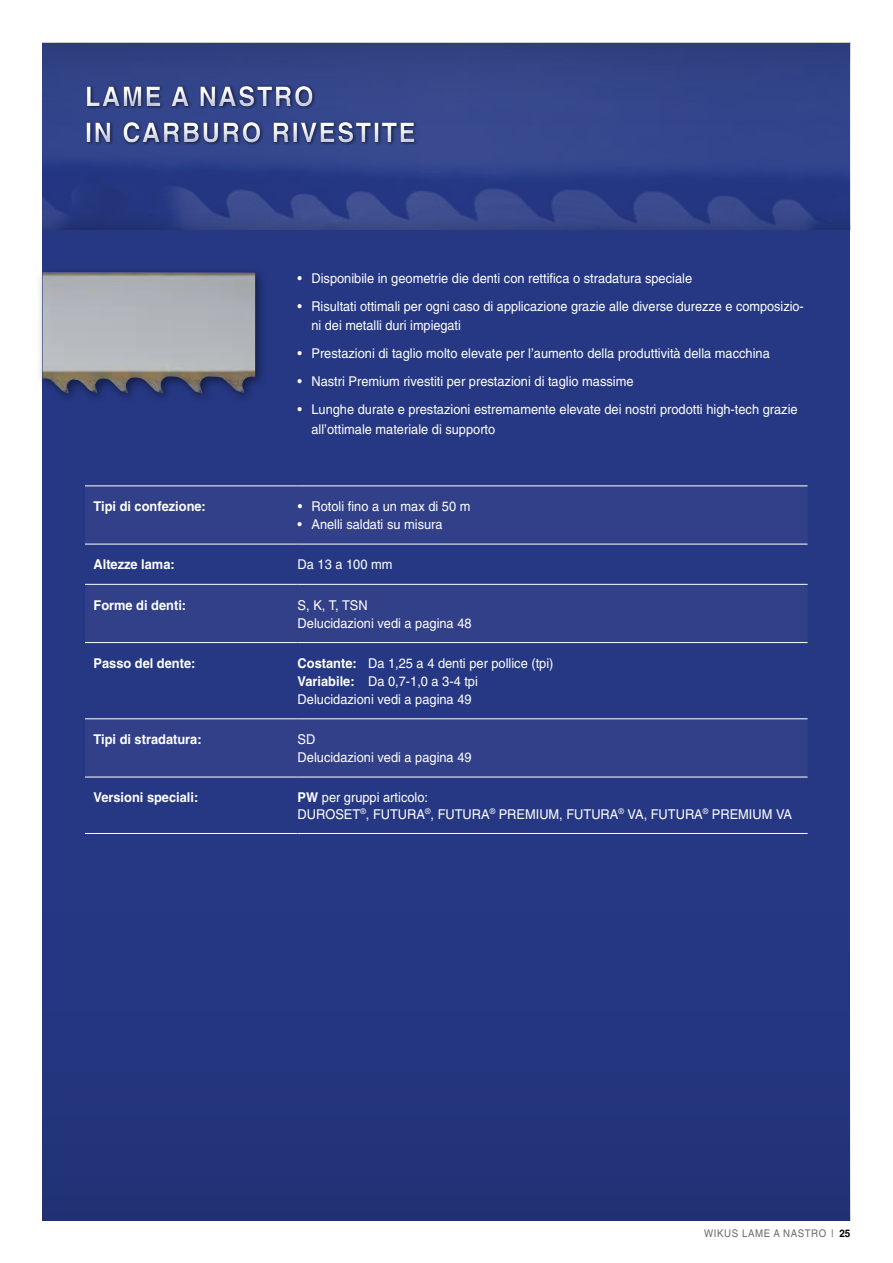
<style>
.page{position:relative;width:893px;height:1263px;background:#fff}
.page>*{position:absolute;margin:0;border:0;box-sizing:border-box;transform-origin:0 0}
.t1{font:700 27px/36px "Helvetica";letter-spacing:.07em;color:#fff;scale:.93 1}
.t2{font:13.5px/18px "Helvetica";color:#fff;scale:.95 1}
.t3{font:13.5px/19.5px "Helvetica";color:#fff;scale:.94 1}
.t4{font:700 13.5px "Helvetica";color:#fff;scale:.95 1}
.t5{font:10.5px "Helvetica";letter-spacing:.06em;color:#6b6b6a;scale:.92 1}
.s1{font-weight:700}
.s2{font-weight:700;color:#000}
</style>
<div class="page">
<div style="left:43px;top:43px;width:807px;height:1177px;background:#263884"></div>
<img style="left:43px;top:128px;width:807px;height:85px">
<div style="left:43px;top:901px;width:807px;height:319px;background:#24367f"></div>
<svg style="left:43px;top:213px;width:807px;height:17px"></svg>
<div style="left:43px;top:43px;width:807px;height:85px;background:#324388"></div>
<svg style="left:85px;top:487px;width:722px;height:290px;fill:#314089"></svg>
<hr style="left:85px;top:486px;width:213px;height:1px;background:#fff">
<hr style="left:298px;top:486px;width:509px;height:1px;background:#fff">
<hr style="left:85px;top:544px;width:213px;height:1px;background:#fff">
<hr style="left:298px;top:544px;width:509px;height:1px;background:#fff">
<hr style="left:85px;top:584px;width:213px;height:1px;background:#fff">
<hr style="left:298px;top:584px;width:509px;height:1px;background:#fff">
<hr style="left:85px;top:642px;width:213px;height:1px;background:#fff">
<hr style="left:298px;top:642px;width:509px;height:1px;background:#fff">
<hr style="left:85px;top:718px;width:213px;height:1px;background:#fff">
<hr style="left:298px;top:718px;width:509px;height:1px;background:#fff">
<hr style="left:85px;top:777px;width:213px;height:1px;background:#fff">
<hr style="left:298px;top:777px;width:509px;height:1px;background:#fff">
<hr style="left:85px;top:833px;width:213px;height:1px;background:#fff">
<hr style="left:298px;top:833px;width:509px;height:1px;background:#fff">
<div style="left:36px;top:266px;width:232px;height:139px;background:#000;opacity:.5"></div>
<img style="left:43px;top:272px;width:212px;height:122px">
<div style="left:63px;top:62px;width:365px;height:89px;background:#324386"></div>
<div style="left:70px;top:76px;width:366px;height:90px;background:#263884;opacity:.65"></div>
<h1 class="t1" style="left:85px;top:78px;width:357px">LAME A NASTRO<br>IN CARBURO RIVESTITE</h1>
<p class="t2" style="left:298px;top:269px;width:417px">• Disponibile in geometrie die denti con rettifica o stradatura speciale</p>
<p class="t3" style="left:311px;top:296px;width:525px;text-indent:-14px">• Risultati ottimali per ogni caso di applicazione grazie alle diverse durezze e composizio&shy;ni dei metalli duri impiegati</p>
<p class="t2" style="left:298px;top:344px;width:498px">• Prestazioni di taglio molto elevate per l’aumento della produttività della macchina</p>
<p class="t2" style="left:298px;top:372px;width:355px">• Nastri Premium rivestiti per prestazioni di taglio massime</p>
<p class="t2" style="left:311px;top:400px;width:513px;line-height:19.5px;text-indent:-14px">• Lunghe durate e prestazioni estremamente elevate dei nostri prodotti high-tech grazie all’ottimale materiale di supporto</p>
<p class="t4" style="left:94px;top:498px;width:120px">Tipi di confezione:</p>
<p class="t2" style="left:298px;top:497px;width:183px">• Rotoli fino a un max di 50 m</p>
<p class="t2" style="left:298px;top:515px;width:154px">• Anelli saldati su misura</p>
<p class="t4" style="left:94px;top:556px;width:87px">Altezze lama:</p>
<p class="t2" style="left:298px;top:556px;width:101px">Da 13 a 100 mm</p>
<p class="t4" style="left:94px;top:597px;width:99px">Forme di denti:</p>
<p class="t2" style="left:298px;top:596px;width:185px">S, K, T, TSN<br>Delucidazioni vedi a pagina 48</p>
<p class="t4" style="left:94px;top:655px;width:109px">Passo del dente:</p>
<p class="t2" style="left:298px;top:654px;width:271px"><span class="s1">Costante:</span> Da 1,25 a 4 denti per pollice (tpi)<br><span class="s1">Variabile:</span> Da 0,7-1,0 a 3-4 tpi<br>Delucidazioni vedi a pagina 49</p>
<p class="t4" style="left:94px;top:731px;width:115px">Tipi di stradatura:</p>
<p class="t2" style="left:298px;top:730px;width:185px">SD<br>Delucidazioni vedi a pagina 49</p>
<p class="t4" style="left:94px;top:789px;width:112px">Versioni speciali:</p>
<p class="t2" style="left:298px;top:789px;width:522px;line-height:16.2px"><span class="s1">PW</span> per gruppi articolo:<br>DUROSET<sup>®</sup>, FUTURA<sup>®</sup>, FUTURA<sup>®</sup> PREMIUM, FUTURA<sup>®</sup> VA, FUTURA<sup>®</sup> PREMIUM VA</p>
<p class="t5" style="left:704px;top:1227px;width:160px">WIKUS LAME A NASTRO | <span class="s2">25</span></p>
</div>
